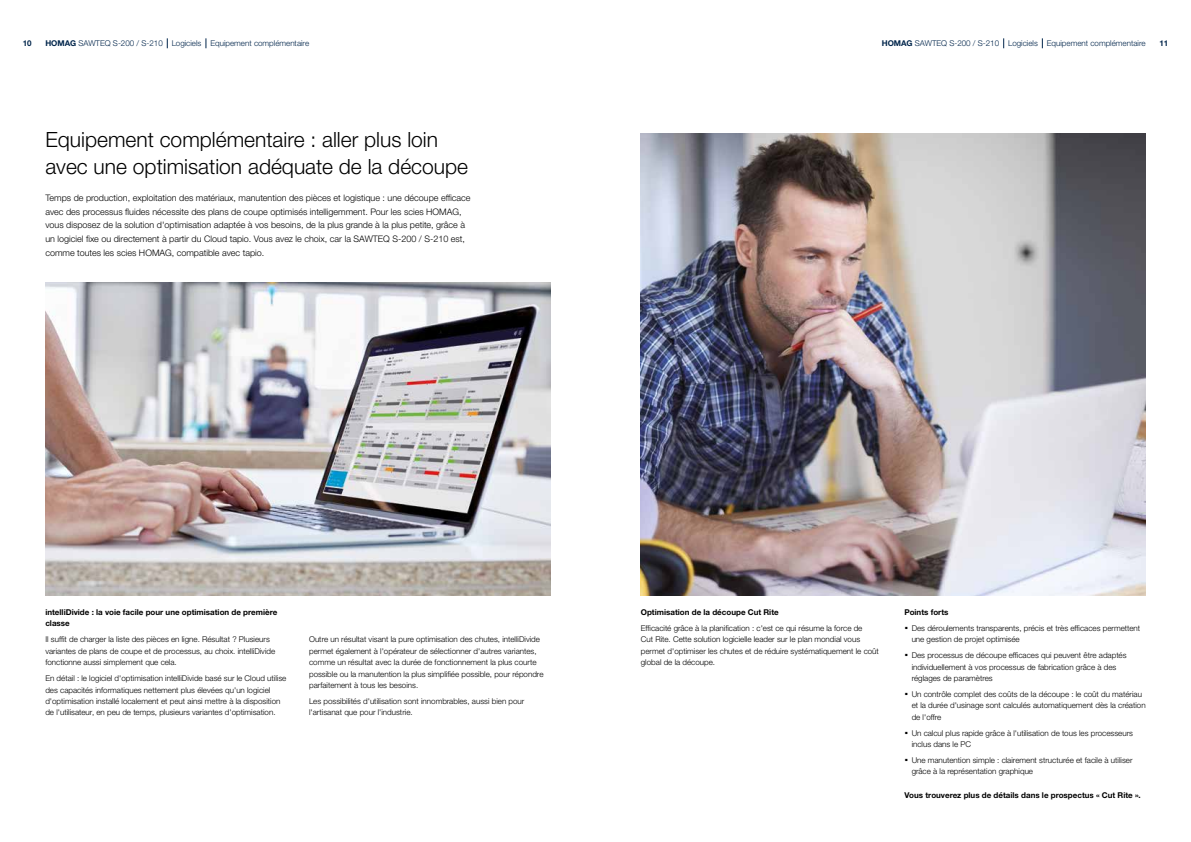
<style>
.page{position:relative;width:1191px;height:842px;background:#fff}
.page>*{position:absolute;margin:0;border:0;box-sizing:border-box;transform-origin:0 0}
.t1{font:300 21px/27.2px "Helvetica Neue LTW1 G";color:#000}
.t2{font:300 9px/13.6px "Helvetica Neue LTW1 G";color:#000}
.t3{font:300 8px/11.5px "Helvetica Neue LTW1 G";color:#000}
.t4{font:700 8px/11.5px "Helvetica Neue LTW1 G";color:#000}
.t5{font:300 8px "Helvetica Neue LTW1 G";color:#00254b}
.t6{font:700 8px "Helvetica Neue LTW1 G";color:#00254b}
.s1{font-weight:700}
.s2{font-weight:700;font-size:14px}
</style>
<div class="page">
<img style="left:641px;top:133px;width:504px;height:463px">
<img style="left:45px;top:283px;width:505px;height:313px">
<p class="t5" style="left:45px;top:39px;width:265px"><span class="s1">HOMAG</span> SAWTEQ S-200 / S-210 Logiciels Equipement complémentaire</p>
<p class="t5" style="left:881px;top:39px;width:265px"><span class="s1">HOMAG</span> SAWTEQ S-200 / S-210 Logiciels Equipement complémentaire</p>
<p class="t6" style="left:23px;top:39px;width:10px">10</p>
<p class="t6" style="left:1159px;top:39px;width:10px">11</p>
<h1 class="t1" style="left:45px;top:126px;width:424px">Equipement complémentaire : aller plus loin avec une optimisation adéquate de la découpe</h1>
<p class="t2" style="left:45px;top:191px;width:427px">Temps de production, exploitation des matériaux, manutention des pièces et logistique : une découpe efficace avec des processus fluides nécessite des plans de coupe optimisés intelligemment. Pour les scies HOMAG, vous disposez de la solution d'optimisation adaptée à vos besoins, de la plus grande à la plus petite, grâce à un logiciel fixe ou directement à partir du Cloud tapio. Vous avez le choix, car la SAWTEQ S-200 / S-210 est, comme toutes les scies HOMAG, compatible avec tapio.</p>
<p class="t4" style="left:45px;top:606px;width:233px">intelliDivide : la voie facile pour une optimisation de première classe</p>
<p class="t3" style="left:45px;top:634px;width:231px">Il suffit de charger la liste des pièces en ligne. Résultat ? Plusieurs variantes de plans de coupe et de processus, au choix. intelliDivide fonctionne aussi simplement que cela.</p>
<p class="t3" style="left:45px;top:672px;width:242px">En détail : le logiciel d'optimisation intelliDivide basé sur le Cloud utilise des capacités informatiques nettement plus élevées qu'un logiciel d'optimisation installé localement et peut ainsi mettre à la disposition de l'utilisateur, en peu de temps, plusieurs variantes d'optimisation.</p>
<p class="t3" style="left:309px;top:633px;width:236px">Outre un résultat visant la pure optimisation des chutes, intelliDivide permet également à l'opérateur de sélectionner d'autres variantes, comme un résultat avec la durée de fonctionnement la plus courte possible ou la manutention la plus simplifiée possible, pour répondre parfaitement à tous les besoins.</p>
<p class="t3" style="left:309px;top:695px;width:217px">Les possibilités d'utilisation sont innombrables, aussi bien pour l'artisanat que pour l'industrie.</p>
<p class="t4" style="left:641px;top:606px;width:139px">Optimisation de la découpe Cut Rite</p>
<p class="t3" style="left:641px;top:622px;width:239px">Efficacité grâce à la planification : c'est ce qui résume la force de<br>Cut Rite. Cette solution logicielle leader sur le plan mondial vous permet d'optimiser les chutes et de réduire systématiquement le coût global de la découpe.</p>
<p class="t3" style="left:904px;top:604px;width:237px;line-height:15.8px"><span class="s1">Points forts<br></span><span class="s2">·</span> Des déroulements transparents, précis et très efficaces permettent</p>
<p class="t3" style="left:904px;top:631px;width:223px;line-height:15.8px;text-indent:7px">une gestion de projet optimisée<br><span class="s2">·</span> Des processus de découpe efficaces qui peuvent être adaptés</p>
<p class="t3" style="left:911px;top:661px;width:206px">individuellement à vos processus de fabrication grâce à des réglages de paramètres</p>
<p class="t3" style="left:911px;top:688px;width:235px;text-indent:-7px"><span class="s2">·</span> Un contrôle complet des coûts de la découpe : le coût du matériau et la durée d'usinage sont calculés automatiquement dès la création de l'offre</p>
<p class="t3" style="left:911px;top:727px;width:223px;text-indent:-7px"><span class="s2">·</span> Un calcul plus rapide grâce à l'utilisation de tous les processeurs inclus dans le PC</p>
<p class="t3" style="left:911px;top:754px;width:222px;text-indent:-7px"><span class="s2">·</span> Une manutention simple : clairement structurée et facile à utiliser grâce à la représentation graphique</p>
<p class="t4" style="left:904px;top:789px;width:238px">Vous trouverez plus de détails dans le prospectus « Cut Rite ».</p>
</div>
